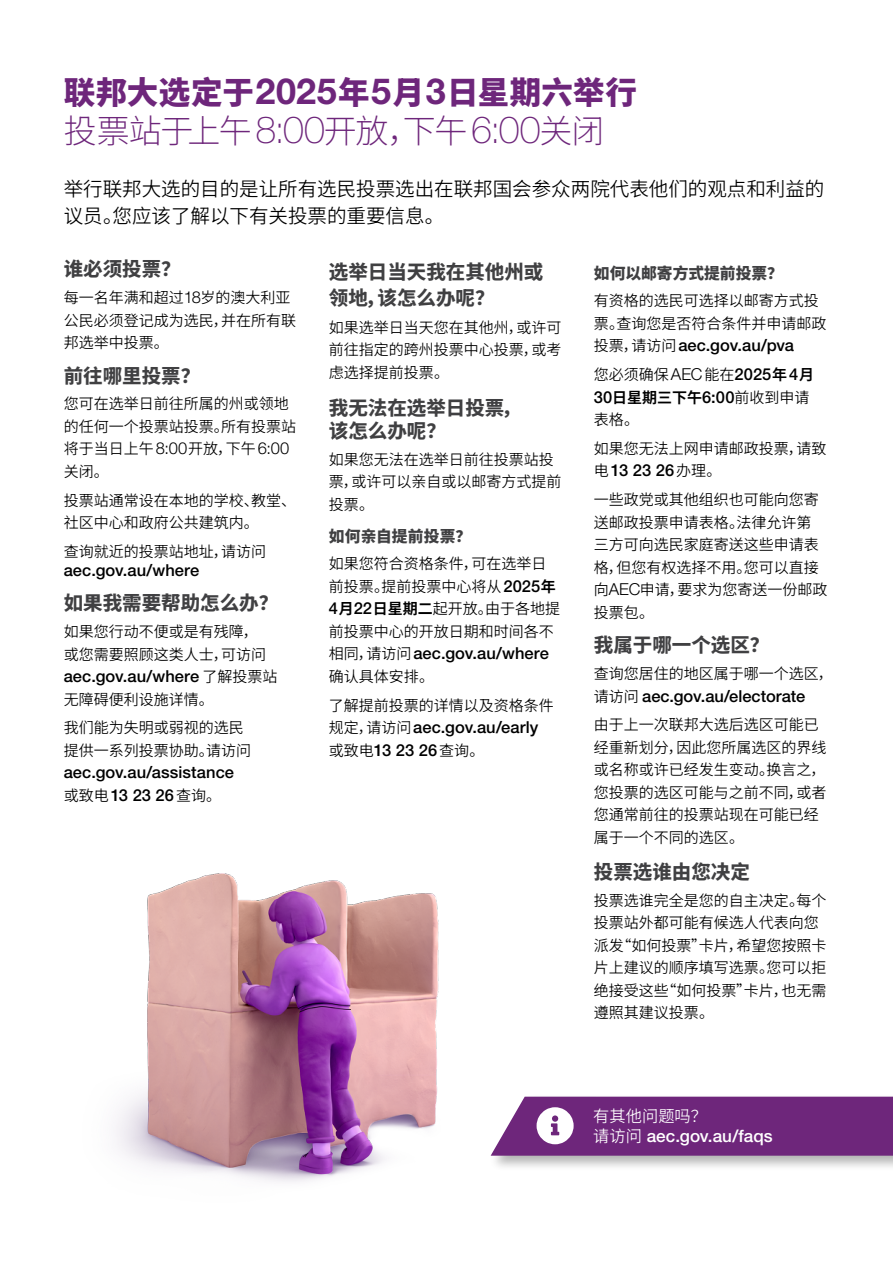
<style>
.page{position:relative;width:893px;height:1263px;background:#fff}
.page>*{position:absolute;margin:0;border:0;box-sizing:border-box;transform-origin:0 0}
.Heading_L1{font:100 33px "Noto Sans SC";letter-spacing:-.04em;color:#6e267b}
.Heading_L1_no_space_under{font:100 31.5px "Noto Sans SC";letter-spacing:.01em;color:#6e267b}
.Heading_L2{font:100 19.5px/25.5px "Noto Sans SC";color:#404042}
.Intro_text{font:100 19.5px/27px "Noto Sans SC";color:#000}
.Info_text{font:500 17.1px "Helvetica Neue LT Std";color:#fff}
.Body{font:500 16.5px "Helvetica Neue LT Std";letter-spacing:.005em;color:#000}
.Info_text-2{font:100 16.2px "Noto Sans SC";letter-spacing:.005em;color:#fff}
.Heading_L3{font:100 15.75px "Noto Sans SC";color:#404042}
.Body-2{font:100 15px/22.5px "Noto Sans SC";color:#000}
.s1{font-family:"Helvetica Neue LT Std";font-weight:700;font-size:36px}
.s2{font-family:"Helvetica Neue LT Std";font-size:37.5px}
.s3{font-family:"Helvetica Neue LT Std";font-weight:300;font-size:16.5px}
.s4{font-family:"Noto Sans SC";font-weight:100;font-size:15px}
.s5{font-family:"Helvetica Neue LT Std";font-weight:500;font-size:16.5px}
.s6{font-family:"Noto Sans SC";font-weight:100;font-size:16.2px}
</style>
<div class="page">
<div style="left:489px;top:1093px;width:404px;height:78px;background:#000;opacity:.3"></div>
<div style="left:596px;top:1097px;width:297px;height:59px;background:#6e267b"></div>
<img style="left:116px;top:874px;width:480px;height:308px">
<p class="Heading_L1_no_space_under" style="left:64px;top:75px;width:575px">联邦大选定于<span class="s1">2025</span>年<span class="s1">5</span>月<span class="s1">3</span>日星期六举行</p>
<p class="Heading_L1" style="left:64px;top:113px;width:542px">投票站于上午 <span class="s2">8:00</span>开放，下午 <span class="s2">6:00</span>关闭</p>
<p class="Intro_text" style="left:64px;top:176px;width:762px">举行联邦大选的目的是让所有选民投票选出在联邦国会参众两院代表他们的观点和利益的议员。您应该了解以下有关投票的重要信息。</p>
<h3 class="Heading_L2" style="left:64px;top:257px;width:118px">谁必须投票？</h3>
<p class="Body-2" style="left:64px;top:287px;width:234px">每一名年满和超过<span class="s3">18</span>岁的澳大利亚公民必须登记成为选民，并在所有联邦选举中投票。</p>
<h3 class="Heading_L2" style="left:64px;top:363px;width:138px">前往哪里投票？</h3>
<p class="Body-2" style="left:64px;top:393px;width:234px">您可在选举日前往所属的州或领地的任何一个投票站投票。所有投票站将于当日上午<span class="s3">8:00</span>开放，下午<span class="s3">6:00</span>关闭。</p>
<p class="Body-2" style="left:64px;top:489px;width:234px">投票站通常设在本地的学校、教堂、社区中心和政府公共建筑内。</p>
<p class="Body-2" style="left:64px;top:541px;width:204px">查询就近的投票站地址，请访问</p>
<p class="Body" style="left:64px;top:560px;width:137px">aec.gov.au/where</p>
<h3 class="Heading_L2" style="left:64px;top:591px;width:216px">如果我需要帮助怎么办？</h3>
<p class="Body-2" style="left:64px;top:620px;width:204px">如果您行动不便或是有残障，或您需要照顾这类人士，可访问</p>
<p class="Body" style="left:64px;top:666px;width:215px">aec.gov.au/where <span class="s4">了解投票站</span></p>
<p class="Body-2" style="left:64px;top:688px;width:152px">无障碍便利设施详情。</p>
<p class="Body-2" style="left:64px;top:717px;width:189px">我们能为失明或弱视的选民提供一系列投票协助。请访问</p>
<p class="Body" style="left:64px;top:763px;width:172px">aec.gov.au/assistance</p>
<p class="Body-2" style="left:64px;top:784px;width:159px">或致电 <span class="s5">13 23 26</span>查询。</p>
<h3 class="Heading_L2" style="left:329px;top:260px;width:216px">选举日当天我在其他州或领地，该怎么办呢？</h3>
<p class="Body-2" style="left:329px;top:316px;width:234px;text-align:justify">如果选举日当天您在其他州，或许可前往指定的跨州投票中心投票，或考虑选择提前投票。</p>
<h3 class="Heading_L2" style="left:329px;top:397px;width:194px;line-height:22.5px">我无法在选举日投票，该怎么办呢？</h3>
<p class="Body-2" style="left:329px;top:448px;width:234px">如果您无法在选举日前往投票站投票，或许可以亲自或以邮寄方式提前投票。</p>
<p class="Heading_L3" style="left:329px;top:528px;width:144px">如何亲自提前投票？</p>
<p class="Body-2" style="left:329px;top:553px;width:233px">如果您符合资格条件，可在选举日前投票。提前投票中心将从<span class="s5">2025</span>年<br><span class="s5">4</span>月<span class="s5">22</span>日星期二起开放。由于各地提前投票中心的开放日期和时间各不</p>
<p class="Body" style="left:329px;top:643px;width:222px"><span class="s4">相同，请访问</span>aec.gov.au/where</p>
<p class="Body-2" style="left:329px;top:665px;width:107px">确认具体安排。</p>
<p class="Body-2" style="left:329px;top:694px;width:226px">了解提前投票的详情以及资格条件</p>
<p class="Body" style="left:329px;top:717px;width:211px"><span class="s4">规定，请访问</span> aec.gov.au/early</p>
<p class="Body-2" style="left:329px;top:739px;width:157px">或致电<span class="s5">13 23 26</span>查询。</p>
<p class="Heading_L3" style="left:594px;top:265px;width:190px">如何以邮寄方式提前投票？</p>
<p class="Body-2" style="left:594px;top:290px;width:234px">有资格的选民可选择以邮寄方式投票。查询您是否符合条件并申请邮政</p>
<p class="Body" style="left:594px;top:335px;width:202px"><span class="s4">投票，请访问</span> aec.gov.au/pva</p>
<p class="Body-2" style="left:594px;top:364px;width:222px">您必须确保 <span class="s3">AEC</span>能在<span class="s5">2025</span>年<span class="s5">4</span>月<br><span class="s5">30</span>日星期三下午<span class="s5">6:00</span>前收到申请表格。</p>
<p class="Body-2" style="left:594px;top:437px;width:234px">如果您无法上网申请邮政投票，请致</p>
<p class="Body" style="left:594px;top:461px;width:129px"><span class="s4">电</span> 13 23 26<span class="s4">办理。</span></p>
<p class="Body-2" style="left:594px;top:489px;width:235px">一些政党或其他组织也可能向您寄送邮政投票申请表格。法律允许第三方可向选民家庭寄送这些申请表格，但您有权选择不用。您可以直接向<span class="s3">AEC</span>申请，要求为您寄送一份邮政投票包。</p>
<h3 class="Heading_L2" style="left:594px;top:633px;width:177px">我属于哪一个选区？</h3>
<p class="Body-2" style="left:594px;top:662px;width:241px">查询您居住的地区属于哪一个选区，</p>
<p class="Body" style="left:594px;top:686px;width:213px"><span class="s4">请访问</span> aec.gov.au/electorate</p>
<p class="Body-2" style="left:594px;top:714px;width:234px">由于上一次联邦大选后选区可能已经重新划分，因此您所属选区的界线或名称或许已经发生变动。换言之，您投票的选区可能与之前不同，或者您通常前往的投票站现在可能已经属于一个不同的选区。</p>
<h3 class="Heading_L2" style="left:594px;top:859px;width:157px">投票选谁由您决定</h3>
<p class="Body-2" style="left:594px;top:889px;width:234px">投票选谁完全是您的自主决定。每个投票站外都可能有候选人代表向您派发“如何投票”卡片，希望您按照卡片上建议的顺序填写选票。您可以拒绝接受这些“如何投票”卡片，也无需遵照其建议投票。</p>
<p class="Info_text-2" style="left:593px;top:1107px;width:115px">有其他问题吗？</p>
<p class="Info_text" style="left:593px;top:1126px;width:181px"><span class="s6">请访问</span> aec.gov.au/faqs</p>
</div>
